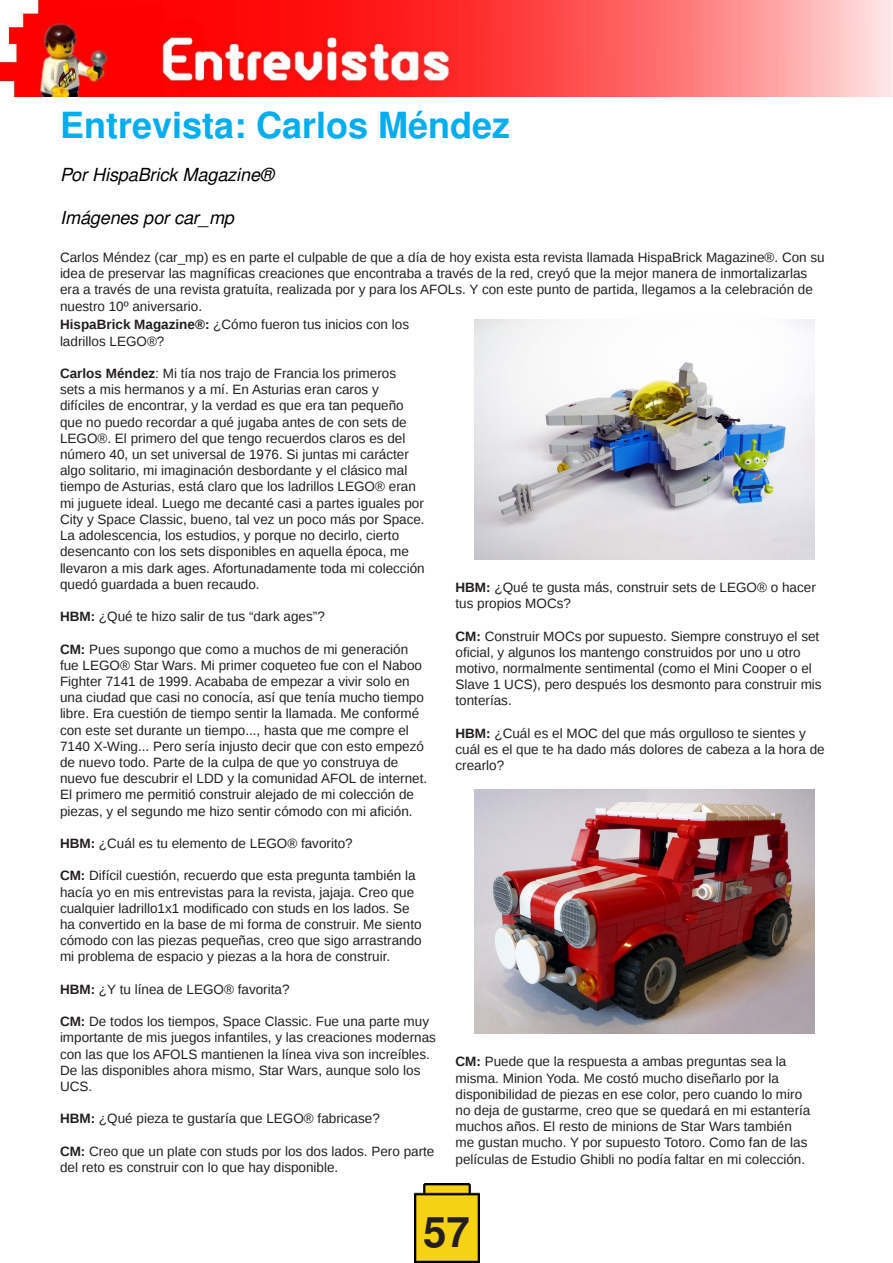
<style>
.page{position:relative;width:893px;height:1263px;background:#fff}
.page>*{position:absolute;margin:0;border:0;box-sizing:border-box;transform-origin:0 0}
.t1{font:700 42px "Free Sans";color:#231f20}
.t2{font:700 36px "Free Sans";color:#00aeef}
.t3{font:italic 18px "Free Sans";color:#000}
.t4{font:13.5px/16.2px "Liberation Sans";color:#231f20}
.s1{font-weight:700}
</style>
<div class="page">
<img style="left:474px;top:320px;width:340px;height:239px">
<img style="left:474px;top:789px;width:340px;height:245px">
<img style="left:414px;top:1183px;width:66px;height:80px">
<img style="left:0;top:0;width:893px;height:96px">
<h2 class="t2" style="left:60px;top:96px;width:452px">Entrevista: Carlos Méndez</h2>
<h3 class="t3" style="left:60px;top:163px;width:215px">Por HispaBrick Magazine®</h3>
<h3 class="t3" style="left:60px;top:206px;width:175px">Imágenes por car_mp</h3>
<p class="t4" style="left:60px;top:249px;width:766px">Carlos Méndez (car_mp) es en parte el culpable de que a día de hoy exista esta revista llamada HispaBrick Magazine®. Con su idea de preservar las magníficas creaciones que encontraba a través de la red, creyó que la mejor manera de inmortalizarlas era a través de una revista gratuíta, realizada por y para los AFOLs. Y con este punto de partida, llegamos a la celebración de nuestro 10º aniversario.</p>
<p class="t4" style="left:60px;top:317px;width:351px"><span class="s1">HispaBrick Magazine®:</span> ¿Cómo fueron tus inicios con los ladrillos LEGO®?</p>
<p class="t4" style="left:60px;top:365px;width:366px"><span class="s1">Carlos Méndez</span>: Mi tía nos trajo de Francia los primeros<br>sets a mis hermanos y a mí. En Asturias eran caros y difíciles de encontrar, y la verdad es que era tan pequeño que no puedo recordar a qué jugaba antes de con sets de LEGO®. El primero del que tengo recuerdos claros es del número 40, un set universal de 1976. Si juntas mi carácter algo solitario, mi imaginación desbordante y el clásico mal tiempo de Asturias, está claro que los ladrillos LEGO® eran mi juguete ideal. Luego me decanté casi a partes iguales por City y Space Classic, bueno, tal vez un poco más por Space.<br>La adolescencia, los estudios, y porque no decirlo, cierto desencanto con los sets disponibles en aquella época, me llevaron a mis dark ages. Afortunadamente toda mi colección quedó guardada a buen recaudo.</p>
<p class="t4" style="left:60px;top:608px;width:266px"><span class="s1">HBM:</span> ¿Qué te hizo salir de tus “dark ages”?</p>
<p class="t4" style="left:60px;top:641px;width:369px"><span class="s1">CM:</span> Pues supongo que como a muchos de mi generación fue LEGO® Star Wars. Mi primer coqueteo fue con el Naboo Fighter 7141 de 1999. Acababa de empezar a vivir solo en una ciudad que casi no conocía, así que tenía mucho tiempo libre. Era cuestión de tiempo sentir la llamada. Me conformé con este set durante un tiempo..., hasta que me compre el 7140 X-Wing... Pero sería injusto decir que con esto empezó de nuevo todo. Parte de la culpa de que yo construya de nuevo fue descubrir el LDD y la comunidad AFOL de internet.<br>El primero me permitió construir alejado de mi colección de piezas, y el segundo me hizo sentir cómodo con mi afición.</p>
<p class="t4" style="left:60px;top:835px;width:294px"><span class="s1">HBM:</span> ¿Cuál es tu elemento de LEGO® favorito?</p>
<p class="t4" style="left:60px;top:867px;width:363px"><span class="s1">CM:</span> Difícil cuestión, recuerdo que esta pregunta también la hacía yo en mis entrevistas para la revista, jajaja. Creo que cualquier ladrillo1x1 modificado con studs en los lados. Se ha convertido en la base de mi forma de construir. Me siento cómodo con las piezas pequeñas, creo que sigo arrastrando mi problema de espacio y piezas a la hora de construir.</p>
<p class="t4" style="left:60px;top:981px;width:231px"><span class="s1">HBM:</span> ¿Y tu línea de LEGO® favorita?</p>
<p class="t4" style="left:60px;top:1013px;width:377px"><span class="s1">CM:</span> De todos los tiempos, Space Classic. Fue una parte muy importante de mis juegos infantiles, y las creaciones modernas con las que los AFOLS mantienen la línea viva son increíbles.<br>De las disponibles ahora mismo, Star Wars, aunque solo los UCS.</p>
<p class="t4" style="left:60px;top:1110px;width:321px"><span class="s1">HBM:</span> ¿Qué pieza te gustaría que LEGO® fabricase?</p>
<p class="t4" style="left:60px;top:1143px;width:376px"><span class="s1">CM:</span> Creo que un plate con studs por los dos lados. Pero parte del reto es construir con lo que hay disponible.</p>
<p class="t4" style="left:455px;top:579px;width:362px"><span class="s1">HBM:</span> ¿Qué te gusta más, construir sets de LEGO® o hacer tus propios MOCs?</p>
<p class="t4" style="left:455px;top:628px;width:368px"><span class="s1">CM:</span> Construir MOCs por supuesto. Siempre construyo el set oficial, y algunos los mantengo construidos por uno u otro motivo, normalmente sentimental (como el Mini Cooper o el Slave 1 UCS), pero después los desmonto para construir mis tonterías.</p>
<p class="t4" style="left:455px;top:725px;width:371px"><span class="s1">HBM:</span> ¿Cuál es el MOC del que más orgulloso te sientes y cuál es el que te ha dado más dolores de cabeza a la hora de crearlo?</p>
<p class="t4" style="left:455px;top:1053px;width:356px"><span class="s1">CM:</span> Puede que la respuesta a ambas preguntas sea la misma. Minion Yoda. Me costó mucho diseñarlo por la disponibilidad de piezas en ese color, pero cuando lo miro no deja de gustarme, creo que se quedará en mi estantería muchos años. El resto de minions de Star Wars también me gustan mucho. Y por supuesto Totoro. Como fan de las películas de Estudio Ghibli no podía faltar en mi colección.</p>
<h1 class="t1" style="left:423px;top:1199px;width:48px">57</h1>
</div>
